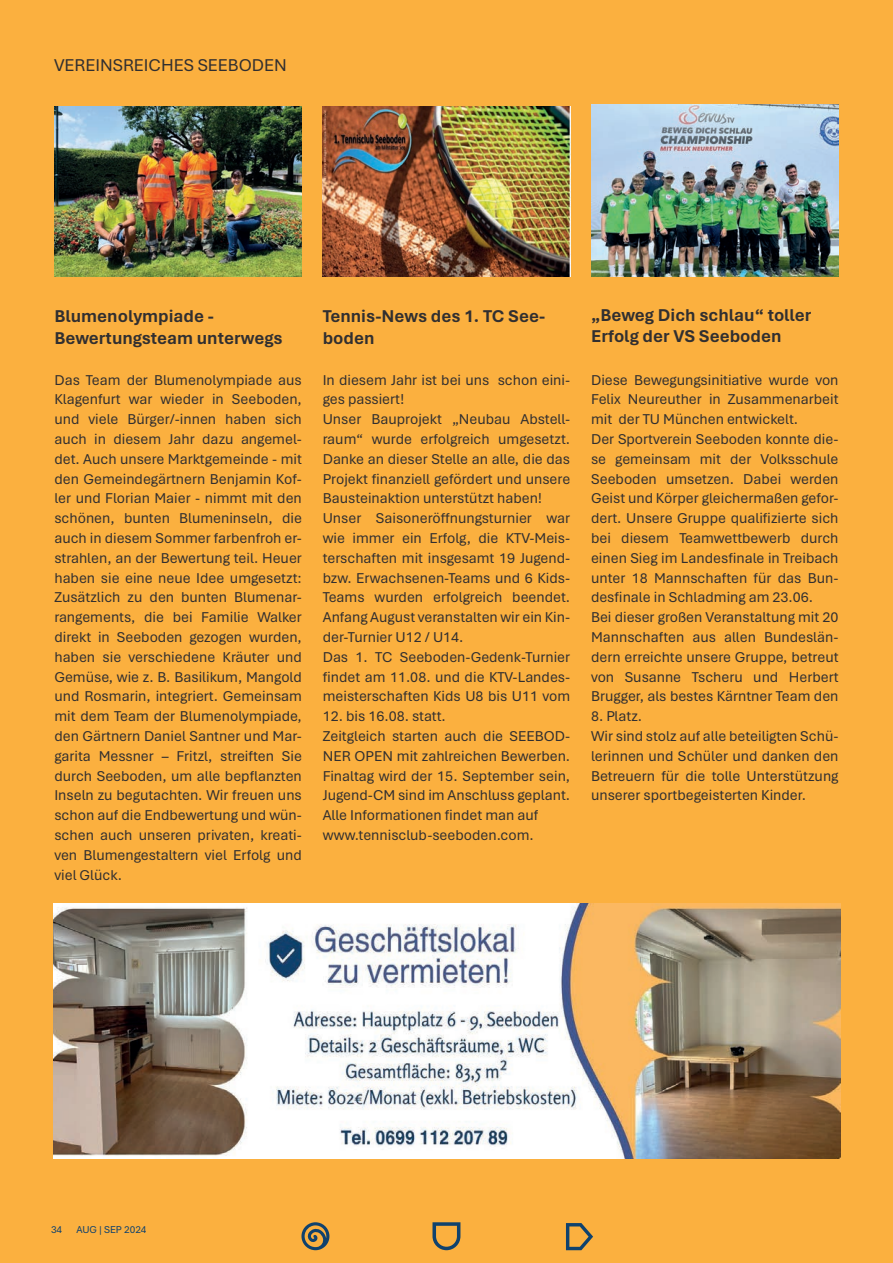
<style>
.page{position:relative;width:893px;height:1263px;background:#fff}
.page>*{position:absolute;margin:0;border:0;box-sizing:border-box;transform-origin:0 0}
.t1{font:700 18px/21.6px "Aptos";color:#312f30}
.t2{font:18px "Aptos";color:#312f30}
.t3{font:15px/19.8px "Aptos";color:#312f30}
.t4{font:10.5px "Aptos";color:#10426d}
</style>
<div class="page">
<div style="left:0;top:0;width:893px;height:1209px;background:#fbb03f"></div>
<img style="left:53px;top:903px;width:787px;height:255px">
<img style="left:591px;top:105px;width:247px;height:171px">
<img style="left:54px;top:106px;width:248px;height:170px">
<img style="left:323px;top:106px;width:247px;height:170px">
<div style="left:0;top:1209px;width:893px;height:54px;background:#fbb03f"></div>
<svg style="left:432px;top:1222px;width:28px;height:28px"></svg>
<svg style="left:566px;top:1223px;width:27px;height:27px"></svg>
<svg style="left:301px;top:1222px;width:28px;height:28px"></svg>
<p class="t2" style="left:54px;top:53px;width:234px">VEREINSREICHES SEEBODEN</p>
<p class="t1" style="left:54px;top:305px;width:230px">Blumenolympiade -<br>Bewertungsteam unterwegs</p>
<p class="t3" style="left:54px;top:369px;width:249px;text-align:justify">Das Team der Blumenolympiade aus Klagenfurt war wieder in Seeboden, und viele Bürger/-innen haben sich auch in diesem Jahr dazu angemel&shy;det. Auch unsere Marktgemeinde - mit den Gemeindegärtnern Benjamin Kof&shy;ler und Florian Maier - nimmt mit den schönen, bunten Blumeninseln, die auch in diesem Sommer farbenfroh er&shy;strahlen, an der Bewertung teil. Heuer haben sie eine neue Idee umgesetzt:<br>Zusätzlich zu den bunten Blumenar&shy;rangements, die bei Familie Walker direkt in Seeboden gezogen wurden, haben sie verschiedene Kräuter und Gemüse, wie z. B. Basilikum, Mangold und Rosmarin, integriert. Gemeinsam mit dem Team der Blumenolympiade, den Gärtnern Daniel Santner und Mar&shy;garita Messner – Fritzl, streiften Sie durch Seeboden, um alle bepflanzten Inseln zu begutachten. Wir freuen uns schon auf die Endbewertung und wün&shy;schen auch unseren privaten, kreati&shy;ven Blumengestaltern viel Erfolg und viel Glück.</p>
<p class="t1" style="left:323px;top:305px;width:224px">Tennis-News des 1. TC See&shy;boden</p>
<p class="t3" style="left:323px;top:369px;width:249px">In diesem Jahr ist bei uns schon eini&shy;ges passiert!<br>Unser Bauprojekt „Neubau Abstell&shy;raum“ wurde erfolgreich umgesetzt.<br>Danke an dieser Stelle an alle, die das Projekt finanziell gefördert und unsere Bausteinaktion unterstützt haben!<br>Unser Saisoneröffnungsturnier war wie immer ein Erfolg, die KTV-Meis&shy;terschaften mit insgesamt 19 Jugend&shy;bzw. Erwachsenen-Teams und 6 Kids-Teams wurden erfolgreich beendet.<br>Anfang August veranstalten wir ein Kin&shy;der-Turnier U12 / U14.<br>Das 1. TC Seeboden-Gedenk-Turnier findet am 11.08. und die KTV-Landes&shy;meisterschaften Kids U8 bis U11 vom</p>
<p class="t3" style="left:323px;top:706px;width:249px">12. bis 16.08. statt.<br>Zeitgleich starten auch die SEEBOD-NER OPEN mit zahlreichen Bewerben.<br>Finaltag wird der 15. September sein, Jugend-CM sind im Anschluss geplant.<br>Alle Informationen findet man auf www.tennisclub-seeboden.com.</p>
<p class="t1" style="left:591px;top:303px;width:222px">„Beweg Dich schlau“ toller<br>Erfolg der VS Seeboden</p>
<p class="t3" style="left:591px;top:369px;width:249px">Diese Bewegungsinitiative wurde von Felix Neureuther in Zusammenarbeit mit der TU München entwickelt.<br>Der Sportverein Seeboden konnte die&shy;se gemeinsam mit der Volksschule Seeboden umsetzen. Dabei werden Geist und Körper gleichermaßen gefor&shy;dert. Unsere Gruppe qualifizierte sich bei diesem Teamwettbewerb durch einen Sieg im Landesfinale in Treibach unter 18 Mannschaften für das Bun&shy;desfinale in Schladming am 23.06.<br>Bei dieser großen Veranstaltung mit 20<br>Mannschaften aus allen Bundeslän&shy;dern erreichte unsere Gruppe, betreut von Susanne Tscheru und Herbert Brugger, als bestes Kärntner Team den</p>
<p class="t3" style="left:591px;top:706px;width:249px">8. Platz.<br>Wir sind stolz auf alle beteiligten Schü&shy;lerinnen und Schüler und danken den<br>Betreuern für die tolle Unterstützung unserer sportbegeisterten Kinder.</p>
<p class="t4" style="left:51px;top:1222px;width:13px">34</p>
<p class="t4" style="left:76px;top:1222px;width:72px">AUG | SEP 2024</p>
</div>
